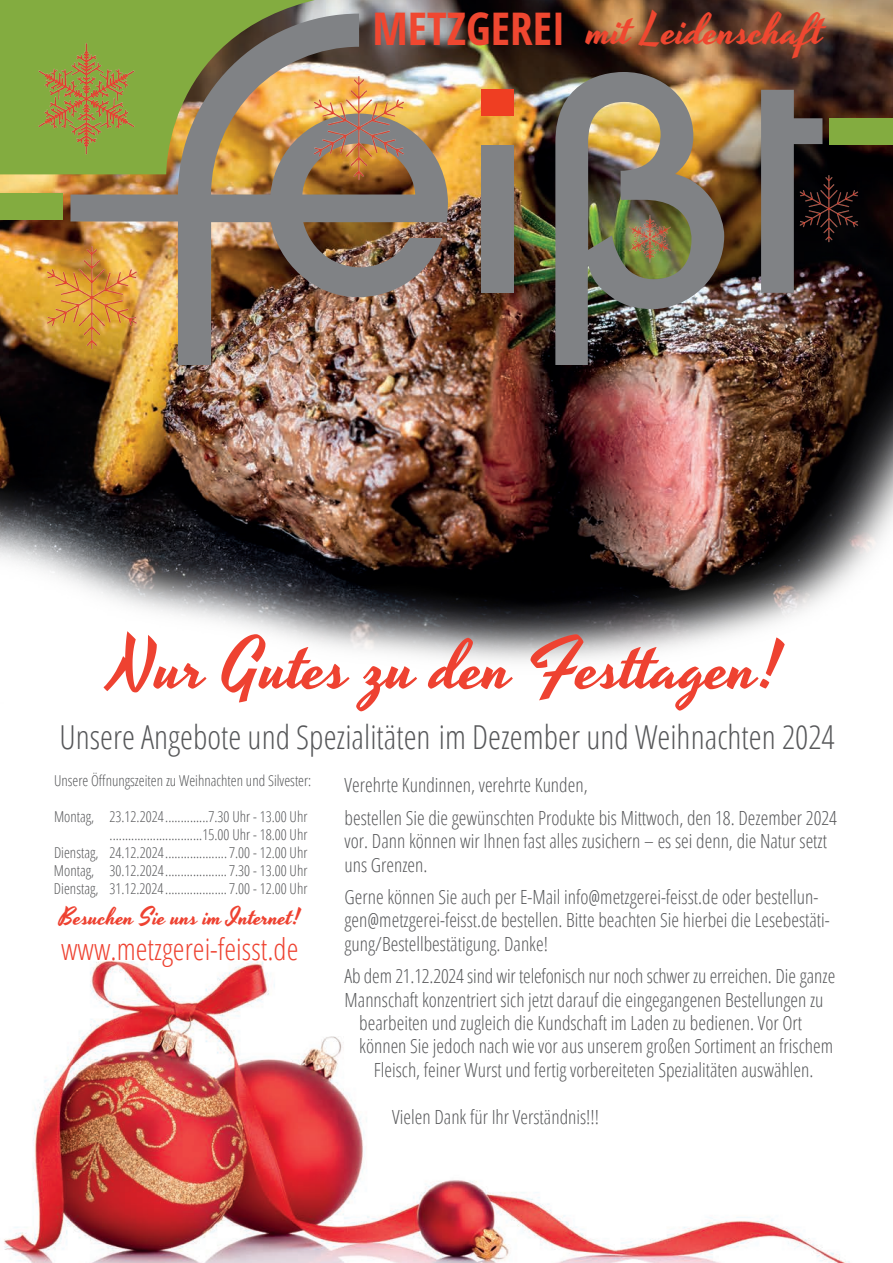
<style>
.page{position:relative;width:893px;height:1263px;background:#fff}
.page>*{position:absolute;margin:0;border:0;box-sizing:border-box;transform-origin:0 0}
.t1{font:69px "Yesteryear";color:#ee4231}
.t2{font:43.5px "Yesteryear";color:#ef4730}
.t3{font:300 condensed 33px "Open Sans";color:#57585a}
.t4{font:300 condensed 30px "Open Sans";color:#ee4231}
.t5{font:24px "Yesteryear";color:#ee4231}
.t6{font:300 condensed 19.5px/23.4px "Open Sans";color:#57585a}
.t7{font:300 condensed 15px/18px "Open Sans";color:#57585a;text-align:right}
.s1{font-family:"Open Sans";font-weight:700;font-stretch:condensed;font-size:45.3px}
</style>
<div class="page">
<img style="left:0;top:0;width:893px;height:662px">
<div style="left:482px;top:145px;width:32px;height:148px;background:#808285"></div>
<img style="left:555px;top:72px;width:169px;height:292px">
<svg style="left:761px;top:90px;width:61px;height:203px;background:#636163"></svg>
<img style="left:70px;top:185px;width:378px;height:179px">
<div style="left:0;top:194px;width:63px;height:26px;background:#83ac40"></div>
<div style="left:829px;top:118px;width:64px;height:27px;background:#83ac40"></div>
<img style="left:0;top:0;width:559px;height:185px">
<img style="left:4px;top:961px;width:846px;height:302px">
<img style="left:42px;top:238px;width:100px;height:116px">
<img style="left:308px;top:69px;width:101px;height:116px">
<img style="left:36px;top:39px;width:101px;height:116px">
<img style="left:629px;top:214px;width:42px;height:49px">
<img style="left:797px;top:170px;width:65px;height:75px">
<h2 class="t2" style="left:372px;top:0;width:453px"><span class="s1">METZGEREI</span> mit Leidenschaft</h2>
<h1 class="t1" style="left:112px;top:619px;width:671px">Nur Gutes zu den Festtagen!</h1>
<h3 class="t3" style="left:59px;top:714px;width:777px">Unsere Angebote und Spezialitäten im Dezember und Weihnachten 2024</h3>
<p class="t7" style="left:54px;top:771px;width:259px">Unsere Öffnungszeiten zu Weihnachten und Silvester:</p>
<p class="t7" style="left:54px;top:807px;width:255px">Montag, 23.12.2024..............7.30 Uhr - 13.00 Uhr ..............................15.00 Uhr - 18.00 Uhr<br>Dienstag, 24.12.2024.................... 7.00 - 12.00 Uhr Montag, 30.12.2024.................... 7.30 - 13.00 Uhr Dienstag, 31.12.2024.................... 7.00 - 12.00 Uhr</p>
<p class="t5" style="left:59px;top:900px;width:242px">Besuchen Sie uns im Internet!</p>
<h3 class="t4" style="left:61px;top:928px;width:239px">www.metzgerei-feisst.de</h3>
<p class="t6" style="left:345px;top:768px;width:494px;line-height:32.4px">Verehrte Kundinnen, verehrte Kunden,<br>bestellen Sie die gewünschten Produkte bis Mittwoch, den 18. Dezember 2024</p>
<p class="t6" style="left:345px;top:829px;width:484px">vor. Dann können wir Ihnen fast alles zusichern – es sei denn, die Natur setzt uns Grenzen.</p>
<p class="t6" style="left:345px;top:885px;width:487px">Gerne können Sie auch per E-Mail info@metzgerei-feisst.de oder bestellun&shy;gen@metzgerei-feisst.de bestellen. Bitte beachten Sie hierbei die Lesebestäti&shy;gung/Bestellbestätigung. Danke!</p>
<p class="t6" style="left:345px;top:964px;width:492px">Ab dem 21.12.2024 sind wir telefonisch nur noch schwer zu erreichen. Die ganze</p>
<p class="t6" style="left:345px;top:987px;width:480px">Mannschaft konzentriert sich jetzt darauf die eingegangenen Bestellungen zu</p>
<p class="t6" style="left:359px;top:1011px;width:444px">bearbeiten und zugleich die Kundschaft im Laden zu bedienen. Vor Ort</p>
<p class="t6" style="left:359px;top:1034px;width:475px">können Sie jedoch nach wie vor aus unserem großen Sortiment an frischem</p>
<p class="t6" style="left:374px;top:1057px;width:441px">Fleisch, feiner Wurst und fertig vorbereiteten Spezialitäten auswählen.</p>
<p class="t6" style="left:392px;top:1104px;width:208px">Vielen Dank für Ihr Verständnis!!!</p>
</div>
